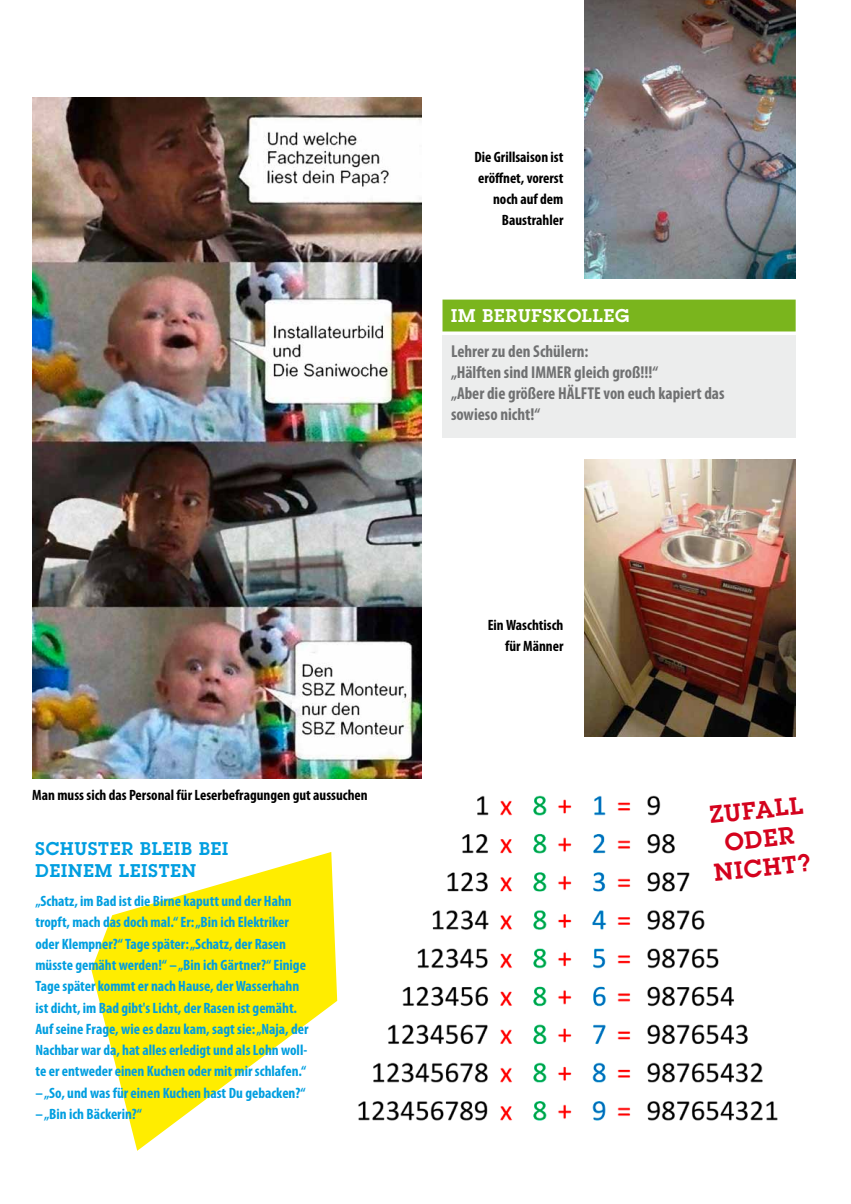
<style>
.page{position:relative;width:851px;height:1204px;background:#fff}
.page>*{position:absolute;margin:0;border:0;box-sizing:border-box;transform-origin:0 0}
.t1{font:600 24px/28.8px "Lubalin Graph Std";color:#d4021d;text-align:center}
.t2{font:600 18px/21.6px "Lubalin Graph Std";letter-spacing:.05em;color:#009ee0}
.t3{font:600 18px "Lubalin Graph Std";letter-spacing:.05em;color:#fff}
.t4{font:700 condensed 17.25px/21px "Myriad Pro";color:#707172}
.t5{font:700 condensed 15px/21.3px "Myriad Pro";color:#009ee0}
.t6{font:700 condensed 15px/21.3px "Myriad Pro";color:#000;text-align:right}
</style>
<div class="page">
<svg style="left:91px;top:852px;width:246px;height:298px;fill:#ffed00"></svg>
<img style="left:358px;top:795px;width:420px;height:326px">
<img style="left:584px;top:459px;width:211px;height:277px">
<img style="left:584px;top:0;width:211px;height:278px">
<img style="left:32px;top:98px;width:389px;height:680px">
<div style="left:442px;top:299px;width:353px;height:32px;background:#7ab51d"></div>
<div style="left:442px;top:336px;width:353px;height:102px;background:#eceded"></div>
<p class="t6" style="left:32px;top:783px;width:337px">Man muss sich das Personal für Leserbefragungen gut aussuchen</p>
<p class="t2" style="left:35px;top:837px;width:193px">SCHUSTER BLEIB BEI<br>DEINEM LEISTEN</p>
<p class="t5" style="left:35px;top:890px;width:274px">„Schatz, im Bad ist die Birne kaputt und der Hahn tropft, mach das doch mal.“ Er: „Bin ich Elektriker oder Klempner?“ Tage später: „Schatz, der Rasen müsste gemäht werden!“ – „Bin ich Gärtner?“ Einige Tage später kommt er nach Hause, der Wasserhahn ist dicht, im Bad gibt's Licht, der Rasen ist gemäht.<br>Auf seine Frage, wie es dazu kam, sagt sie: „Naja, der Nachbar war da, hat alles erledigt und als Lohn woll&shy;te er entweder einen Kuchen oder mit mir schlafen.“</p>
<p class="t5" style="left:35px;top:1081px;width:271px">– „So, und was für einen Kuchen hast Du gebacken?“</p>
<p class="t5" style="left:35px;top:1102px;width:108px">– „Bin ich Bäckerin?“</p>
<p class="t6" style="left:474px;top:146px;width:91px">Die Grillsaison ist eröffnet, vorerst noch auf dem<br>Baustrahler</p>
<p class="t3" style="left:451px;top:304px;width:180px">IM BERUFSKOLLEG</p>
<p class="t4" style="left:451px;top:340px;width:275px">Lehrer zu den Schülern:<br>„Hälften sind IMMER gleich groß!!!“<br>„Aber die größere HÄLFTE von euch kapiert das sowieso nicht!“</p>
<p class="t6" style="left:487px;top:613px;width:77px">Ein Waschtisch für Männer</p>
<h1 class="t1" style="left:706px;top:800px;width:98px;rotate:-6deg">ZUFALL<br>ODER<br>NICHT?</h1>
</div>
